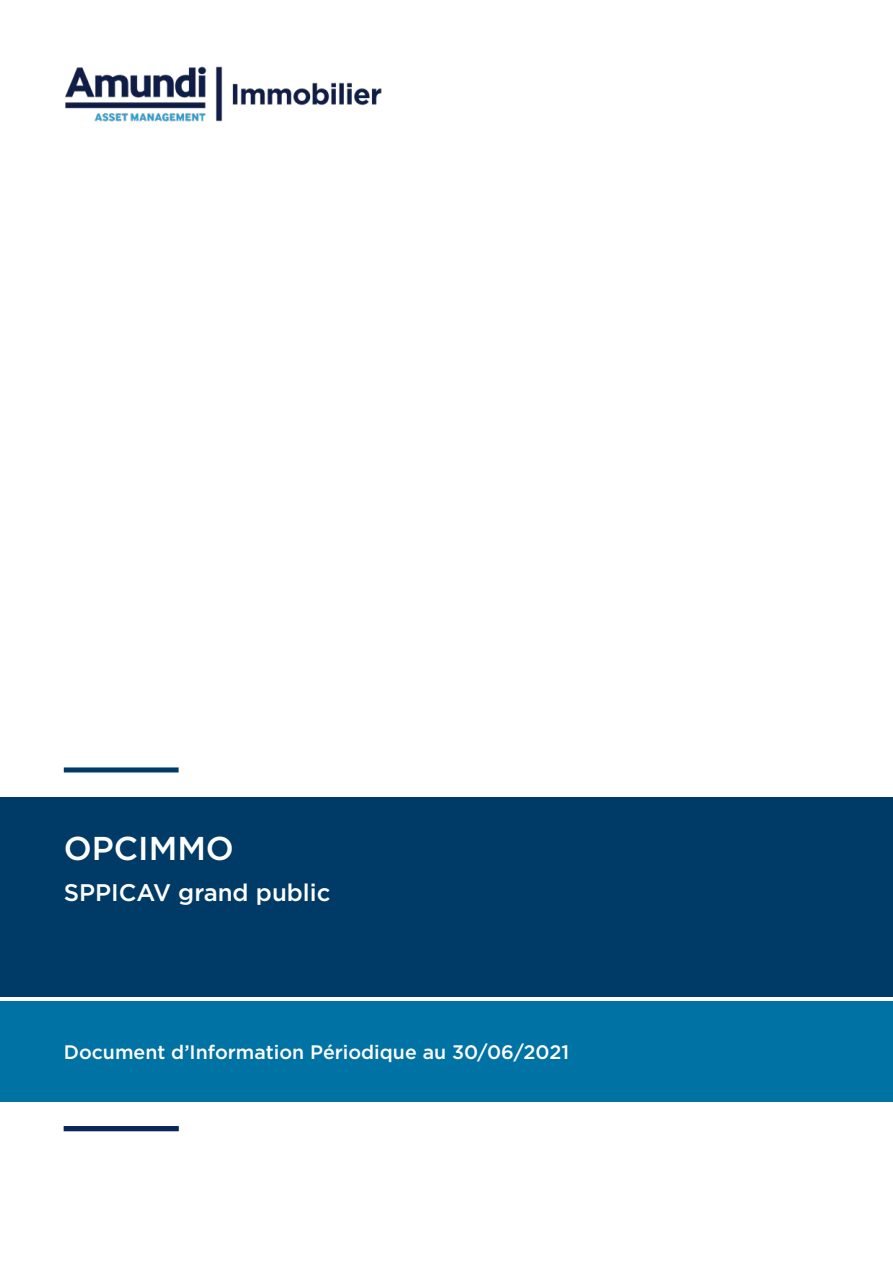
<style>
.page{position:relative;width:893px;height:1263px;background:#fff}
.page>*{position:absolute;margin:0;border:0;box-sizing:border-box;transform-origin:0 0}
.t1{font:500 33px "Gotham";color:#fff}
.t2{font:500 24px "Gotham";color:#fff}
.t3{font:500 19.5px "Gotham";color:#fff}
</style>
<div class="page">
<div style="left:0;top:797px;width:893px;height:200px;background:#003b68"></div>
<div style="left:0;top:1001px;width:893px;height:101px;background:#0072a3"></div>
<div style="left:64px;top:767px;width:115px;height:5px;background:#003b68"></div>
<div style="left:64px;top:1126px;width:115px;height:5px;background:#0b2659"></div>
<img style="left:65px;top:66px;width:317px;height:56px">
<h1 class="t1" style="left:64px;top:827px;width:172px">OPCIMMO</h1>
<p class="t2" style="left:64px;top:877px;width:268px">SPPICAV grand public</p>
<p class="t3" style="left:64px;top:1040px;width:507px">Document d’Information Périodique au 30/06/2021</p>
</div>
